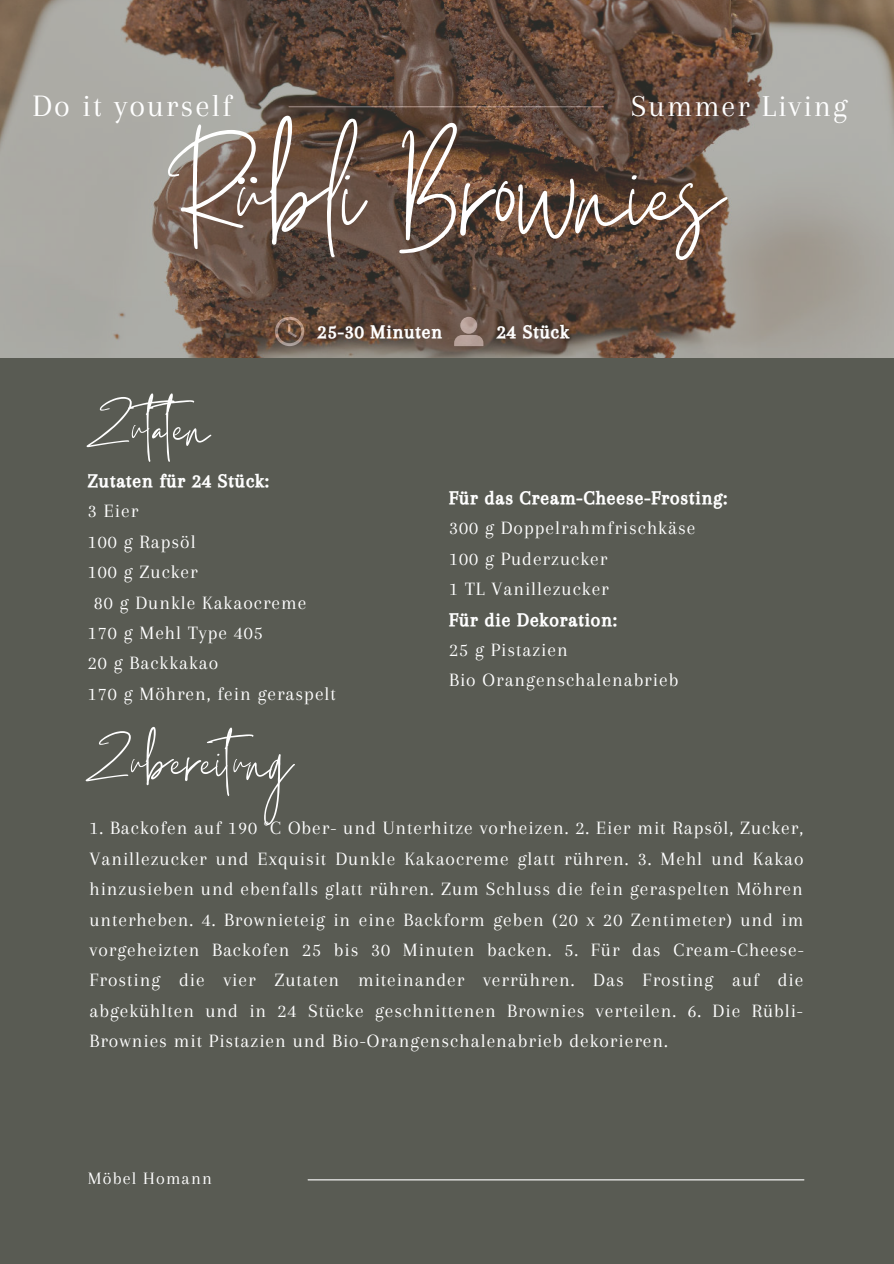
<style>
.page{position:relative;width:894px;height:1264px;background:#fff}
.page>*{position:absolute;margin:0;border:0;box-sizing:border-box;transform-origin:0 0}
.t1{font:156.15px "Themysion";color:#fff}
.t2{font:70.5px "Themysion";color:#fff}
.t3{font:32.4px "Arapey";letter-spacing:.065em;color:#fff}
.t4{font:31.5px "Arapey";letter-spacing:.065em;color:#fff}
.t5{font:19.5px/30.5px "Arapey";letter-spacing:.05em;color:#fff}
.t6{font:19.5px "CA Generated";letter-spacing:.05em;color:#fff}
.t7{font:18px "Arapey";letter-spacing:.065em;color:#fff}
</style>
<div class="page">
<div style="left:0;top:0;width:893px;height:1263px;background:#595b53"></div>
<hr style="left:308px;top:1179px;width:495px;height:1px;background:#fff">
<img style="left:0;top:0;width:893px;height:357px">
<h3 class="t3" style="left:32px;top:88px;width:201px">Do it yourself</h3>
<h3 class="t4" style="left:630px;top:89px;width:218px">Summer Living</h3>
<h1 class="t1" style="left:177px;top:78px;width:545px">Rübli Brownies</h1>
<h2 class="t2" style="left:88px;top:375px;width:126px">Zutaten</h2>
<p class="t6" style="left:317px;top:320px;width:126px">25-30 Minuten</p>
<p class="t6" style="left:496px;top:320px;width:73px">24 Stück</p>
<p class="t6" style="left:88px;top:469px;width:182px">Zutaten für 24 Stück:</p>
<p class="t5" style="left:88px;top:496px;width:249px">3 Eier<br>100 g Rapsöl<br>100 g Zucker<br>80 g Dunkle Kakaocreme<br>170 g Mehl Type 405<br>20 g Backkakao<br>170 g Möhren, fein geraspelt</p>
<p class="t6" style="left:449px;top:486px;width:279px">Für das Cream-Cheese-Frosting:</p>
<p class="t5" style="left:449px;top:513px;width:247px">300 g Doppelrahmfrischkäse<br>100 g Puderzucker<br>1 TL Vanillezucker</p>
<p class="t6" style="left:449px;top:608px;width:169px">Für die Dekoration:</p>
<p class="t5" style="left:449px;top:634px;width:231px">25 g Pistazien<br>Bio Orangenschalenabrieb</p>
<h2 class="t2" style="left:87px;top:710px;width:206px">Zubereitung</h2>
<p class="t5" style="left:89px;top:812px;width:715px;text-align:justify">1. Backofen auf 190 °C Ober- und Unterhitze vorheizen. 2. Eier mit Rapsöl, Zucker, Vanillezucker und Exquisit Dunkle Kakaocreme glatt rühren. 3. Mehl und Kakao hinzusieben und ebenfalls glatt rühren. Zum Schluss die fein geraspelten Möhren unterheben. 4. Brownieteig in eine Backform geben (20 x 20 Zentimeter) und im vorgeheizten Backofen 25 bis 30 Minuten backen. 5. Für das Cream-Cheese-Frosting die vier Zutaten miteinander verrühren. Das Frosting auf die abgekühlten und in 24 Stücke geschnittenen Brownies verteilen. 6. Die Rübli-Brownies mit Pistazien und Bio-Orangenschalenabrieb dekorieren.</p>
<p class="t7" style="left:88px;top:1168px;width:125px">Möbel Homann</p>
</div>
